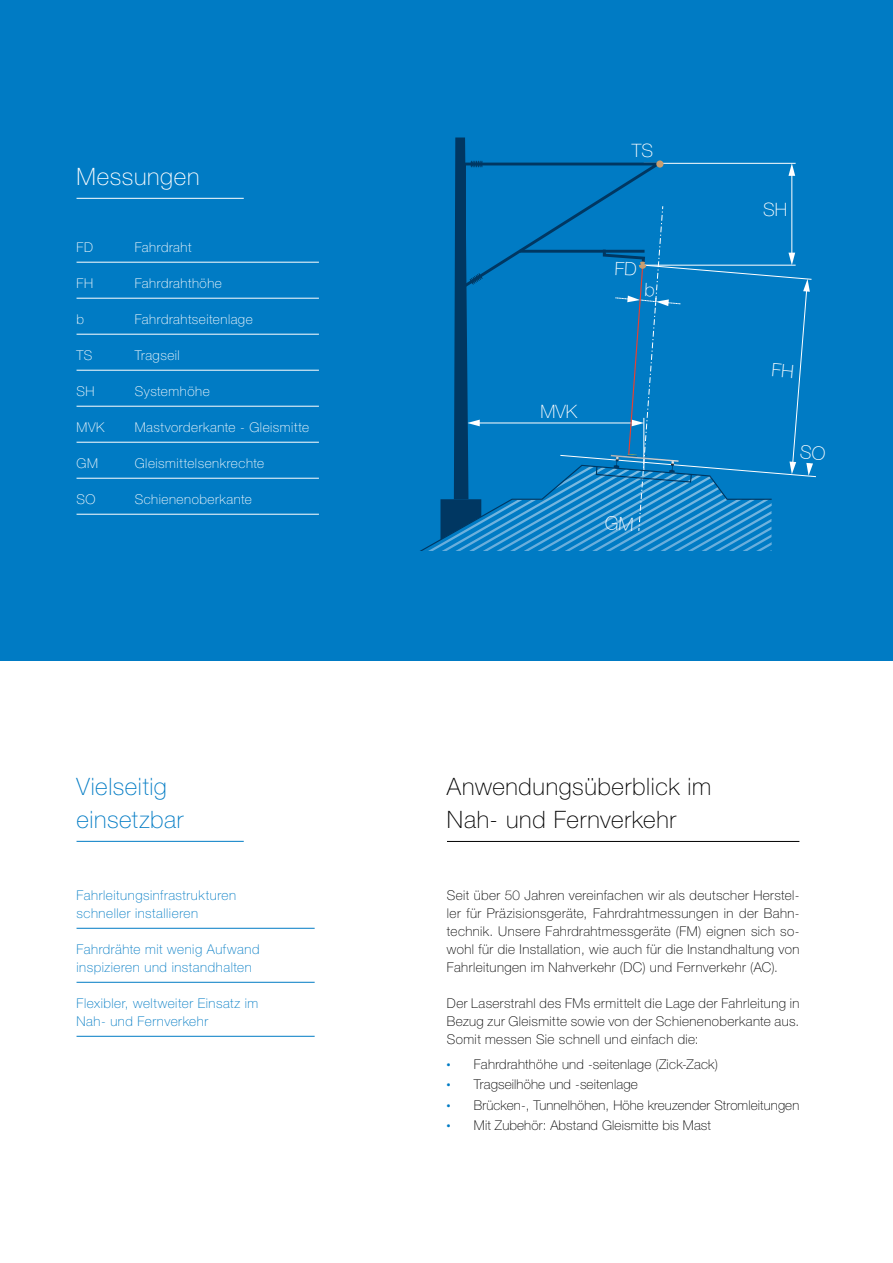
<style>
.page{position:relative;width:893px;height:1263px;background:#fff}
.page>*{position:absolute;margin:0;border:0;box-sizing:border-box;transform-origin:0 0}
.Headline_L{font:100 24px/33px "Helvetica Neue LT Pro";letter-spacing:.03em;color:#000}
.Headline_L-2{font:100 24px/33px "Helvetica Neue LT Pro";letter-spacing:.025em;color:#007bc4}
.Headline_L-3{font:100 24px "Helvetica Neue LT Pro";letter-spacing:.03em;color:#fff}
.t1{font:100 18.45px "Helvetica Neue LT Pro";color:#fff}
.t2{font:700 condensed 15px "Helvetica Neue LT Pro";color:#007bc4}
.Lesetext{font:100 13.5px/18px "Helvetica Neue LT Pro";letter-spacing:.015em;color:#000;text-align:justify}
.Headline_M{font:100 13.5px/18px "Helvetica Neue LT Pro";letter-spacing:.04em;color:#007bc4}
.Headline_M-2{font:100 13.5px "Helvetica Neue LT Pro";letter-spacing:.04em;color:#fff}
</style>
<div class="page">
<div style="left:0;top:0;width:893px;height:660px;background:#007bc4"></div>
<hr style="left:447px;top:841px;width:352px;height:1px;background:#000">
<hr style="left:77px;top:928px;width:238px;height:1px;background:#007bc4">
<hr style="left:77px;top:982px;width:238px;height:1px;background:#007bc4">
<hr style="left:77px;top:1036px;width:238px;height:1px;background:#007bc4">
<hr style="left:77px;top:198px;width:167px;height:1px;background:#fff">
<hr style="left:77px;top:262px;width:242px;height:1px;background:#fff">
<hr style="left:77px;top:298px;width:242px;height:1px;background:#fff">
<hr style="left:77px;top:334px;width:242px;height:1px;background:#fff">
<hr style="left:77px;top:370px;width:242px;height:1px;background:#fff">
<hr style="left:77px;top:406px;width:242px;height:1px;background:#fff">
<hr style="left:77px;top:442px;width:242px;height:1px;background:#fff">
<hr style="left:77px;top:478px;width:242px;height:1px;background:#fff">
<hr style="left:77px;top:514px;width:242px;height:1px;background:#fff">
<hr style="left:77px;top:841px;width:167px;height:1px;background:#007bc4">
<svg style="left:421px;top:137px;width:395px;height:413px"></svg>
<p class="Headline_L-3" style="left:77px;top:162px;width:124px">Messungen</p>
<p class="Headline_M-2" style="left:77px;top:239px;width:18px">FD</p>
<p class="Headline_M-2" style="left:135px;top:239px;width:58px">Fahrdraht</p>
<p class="Headline_M-2" style="left:77px;top:275px;width:18px">FH</p>
<p class="Headline_M-2" style="left:135px;top:275px;width:89px">Fahrdrahthöhe</p>
<p class="Headline_M-2" style="left:77px;top:311px;width:9px">b</p>
<p class="Headline_M-2" style="left:135px;top:311px;width:120px">Fahrdrahtseitenlage</p>
<p class="Headline_M-2" style="left:77px;top:347px;width:17px">TS</p>
<p class="Headline_M-2" style="left:135px;top:347px;width:47px">Tragseil</p>
<p class="Headline_M-2" style="left:77px;top:383px;width:20px">SH</p>
<p class="Headline_M-2" style="left:135px;top:383px;width:77px">Systemhöhe</p>
<p class="Headline_M-2" style="left:77px;top:419px;width:29px">MVK</p>
<p class="Headline_M-2" style="left:135px;top:419px;width:176px">Mastvorderkante - Gleismitte</p>
<p class="Headline_M-2" style="left:77px;top:455px;width:23px">GM</p>
<p class="Headline_M-2" style="left:135px;top:455px;width:131px">Gleismittelsenkrechte</p>
<p class="Headline_M-2" style="left:77px;top:491px;width:20px">SO</p>
<p class="Headline_M-2" style="left:135px;top:491px;width:119px">Schienenoberkante</p>
<p class="Headline_L-2" style="left:77px;top:770px;width:108px">Vielseitig einsetzbar</p>
<p class="Headline_M" style="left:77px;top:886px;width:161px">Fahrleitungsinfrastrukturen schneller installieren</p>
<p class="Headline_M" style="left:77px;top:940px;width:184px">Fahrdrähte mit wenig Aufwand inspizieren und instandhalten</p>
<p class="Headline_M" style="left:77px;top:994px;width:183px">Flexibler, weltweiter Einsatz im<br>Nah- und Fernverkehr</p>
<p class="t1" style="left:632px;top:139px;width:23px">TS</p>
<p class="t1" style="left:540px;top:401px;width:38px">MVK</p>
<p class="t1" style="left:763px;top:199px;width:26px">SH</p>
<p class="Headline_L" style="left:447px;top:770px;width:266px">Anwendungsüberblick im<br>Nah- und Fernverkehr</p>
<p class="Lesetext" style="left:447px;top:886px;width:354px">Seit über 50 Jahren vereinfachen wir als deutscher Herstel&shy;ler für Präzisionsgeräte, Fahrdrahtmessungen in der Bahn&shy;technik. Unsere Fahrdrahtmessgeräte (FM) eignen sich so&shy;wohl für die Installation, wie auch für die Instandhaltung von Fahrleitungen im Nahverkehr (DC) und Fernverkehr (AC).</p>
<p class="Lesetext" style="left:447px;top:994px;width:354px">Der Laserstrahl des FMs ermittelt die Lage der Fahrleitung in Bezug zur Gleismitte sowie von der Schienenoberkante aus.<br>Somit messen Sie schnell und einfach die:</p>
<p class="t2" style="left:447px;top:1054px;width:5px">∙</p>
<p class="Lesetext" style="left:474px;top:1055px;width:246px">Fahrdrahthöhe und -seitenlage (Zick-Zack)</p>
<p class="t2" style="left:447px;top:1075px;width:5px">∙</p>
<p class="Lesetext" style="left:474px;top:1075px;width:165px">Tragseilhöhe und -seitenlage</p>
<p class="t2" style="left:447px;top:1095px;width:5px">∙</p>
<p class="Lesetext" style="left:474px;top:1096px;width:327px">Brücken-, Tunnelhöhen, Höhe kreuzender Stromleitungen</p>
<p class="t2" style="left:447px;top:1116px;width:5px">∙</p>
<p class="Lesetext" style="left:474px;top:1116px;width:238px">Mit Zubehör: Abstand Gleismitte bis Mast</p>
</div>
